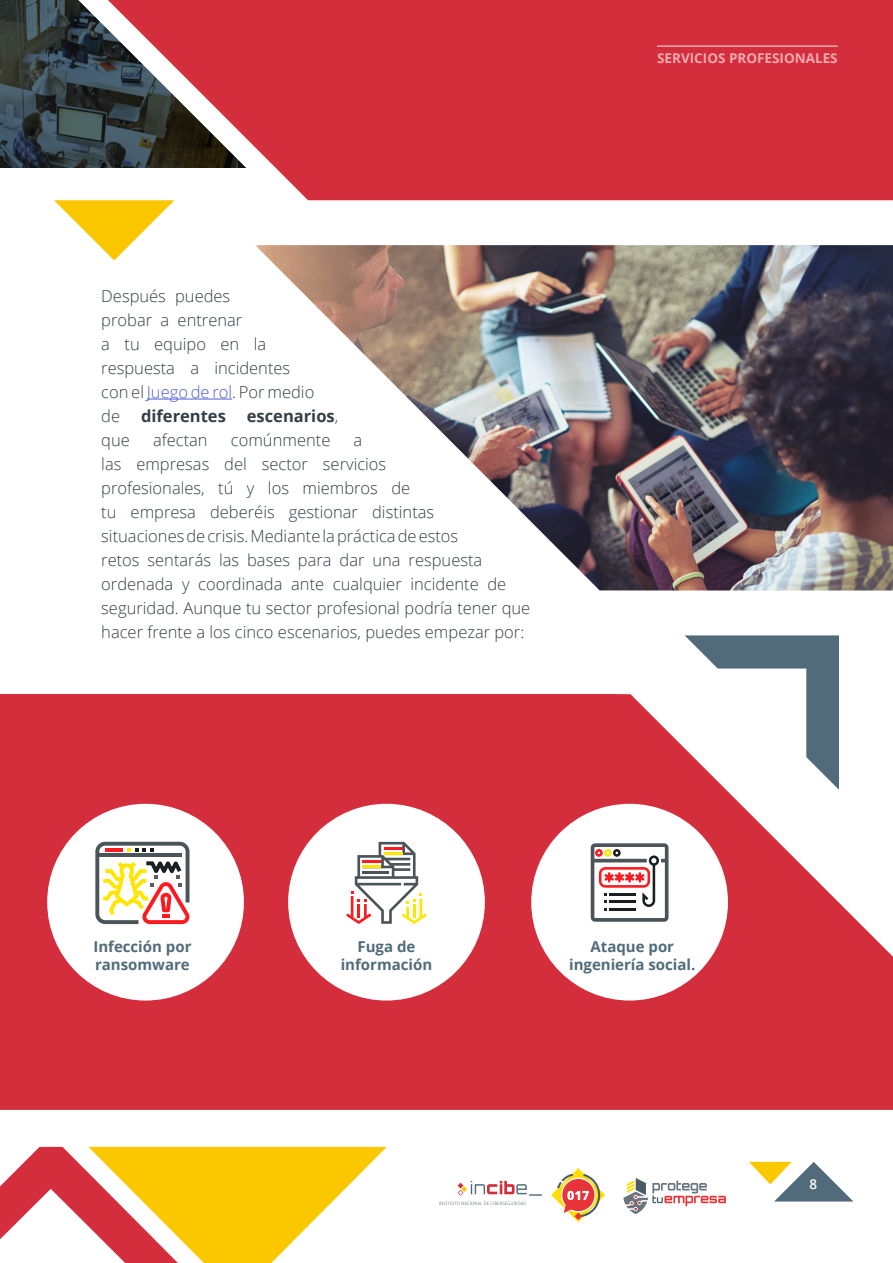
<style>
.page{position:relative;width:893px;height:1263px;background:#fff}
.page>*{position:absolute;margin:0;border:0;box-sizing:border-box;transform-origin:0 0}
.t1{font:300 16.5px/24px "Open Sans";color:#333e46}
.t2{font:700 16.5px "Open Sans";color:#333e46}
.t3{font:700 15px/18px "Open Sans";color:#516b7a;text-align:center}
.t4{font:700 13.5px "Open Sans";color:#fff}
.t5{font:600 13.5px "Open Sans";color:#fff}
.s1{color:#4f5cd6}
.s2{font-weight:300}
</style>
<div class="page">
<svg style="left:0;top:1147px;width:387px;height:116px"></svg>
<div style="left:246px;top:0;width:647px;height:200px;background:#d42d3c"></div>
<svg style="left:54px;top:200px;width:120px;height:60px"></svg>
<svg style="left:749px;top:1162px;width:104px;height:39px"></svg>
<svg style="left:623px;top:1178px;width:103px;height:36px"></svg>
<svg style="left:439px;top:1202px;width:87px;height:3px"></svg>
<svg style="left:458px;top:1181px;width:84px;height:15px"></svg>
<svg style="left:551px;top:1168px;width:54px;height:54px"></svg>
<svg style="left:0;top:694px;width:893px;height:416px;background:#d73d4b"></svg>
<svg style="left:0;top:0;width:246px;height:168px;background:#6d4d52"></svg>
<hr style="left:657px;top:45px;width:181px;height:2px;background:#fff">
<hr style="left:147px;top:399px;width:85px;height:1px;background:#4f5cd6">
<img style="left:255px;top:245px;width:638px;height:345px">
<svg style="left:685px;top:635px;width:154px;height:155px"></svg>
<div style="left:47px;top:804px;width:197px;height:196px;background:#fff;border-radius:50%"></div>
<div style="left:288px;top:804px;width:197px;height:196px;background:#fff;border-radius:50%"></div>
<div style="left:531px;top:804px;width:197px;height:196px;background:#fff;border-radius:50%"></div>
<svg style="left:95px;top:842px;width:95px;height:82px"></svg>
<svg style="left:591px;top:843px;width:77px;height:79px"></svg>
<hr style="left:609px;top:908px;width:27px;height:3px;background:#1a1f21">
<svg style="left:346px;top:842px;width:81px;height:82px"></svg>
<hr style="left:363px;top:860px;width:18px;height:3px;background:#fc1a21">
<hr style="left:384px;top:847px;width:18px;height:3px;background:#fc1a21">
<hr style="left:384px;top:852px;width:18px;height:3px;background:#ffe600">
<p class="t1" style="left:101px;top:283px;width:215px">Después puedes<br>probar a entrenar<br>a tu equipo en la respuesta a incidentes con el <span class="s1">Juego de rol</span>. Por medio de</p>
<p class="t2" style="left:141px;top:404px;width:86px">diferentes</p>
<p class="t2" style="left:247px;top:404px;width:93px">escenarios<span class="s2">,</span></p>
<p class="t1" style="left:101px;top:427px;width:30px">que</p>
<p class="t1" style="left:153px;top:427px;width:56px">afectan</p>
<p class="t1" style="left:231px;top:427px;width:101px">comúnmente</p>
<p class="t1" style="left:101px;top:427px;width:431px;text-indent:252px">a<br>las empresas del sector servicios<br>profesionales, tú y los miembros de<br>tu empresa deberéis gestionar distintas<br>situaciones de crisis. Mediante la práctica de estos<br>retos sentarás las bases para dar una respuesta ordenada y coordinada ante cualquier incidente de seguridad. Aunque tu sector profesional podría tener que hacer frente a los cinco escenarios, puedes empezar por:</p>
<p class="t4" style="left:657px;top:49px;width:182px">SERVICIOS PROFESIONALES</p>
<p class="t3" style="left:93px;top:937px;width:100px;text-align:left">Infección por ransomware</p>
<p class="t3" style="left:341px;top:937px;width:93px">Fuga de información</p>
<p class="t3" style="left:569px;top:937px;width:128px">Ataque por ingeniería social.</p>
<p class="t5" style="left:809px;top:1174px;width:9px">8</p>
</div>
